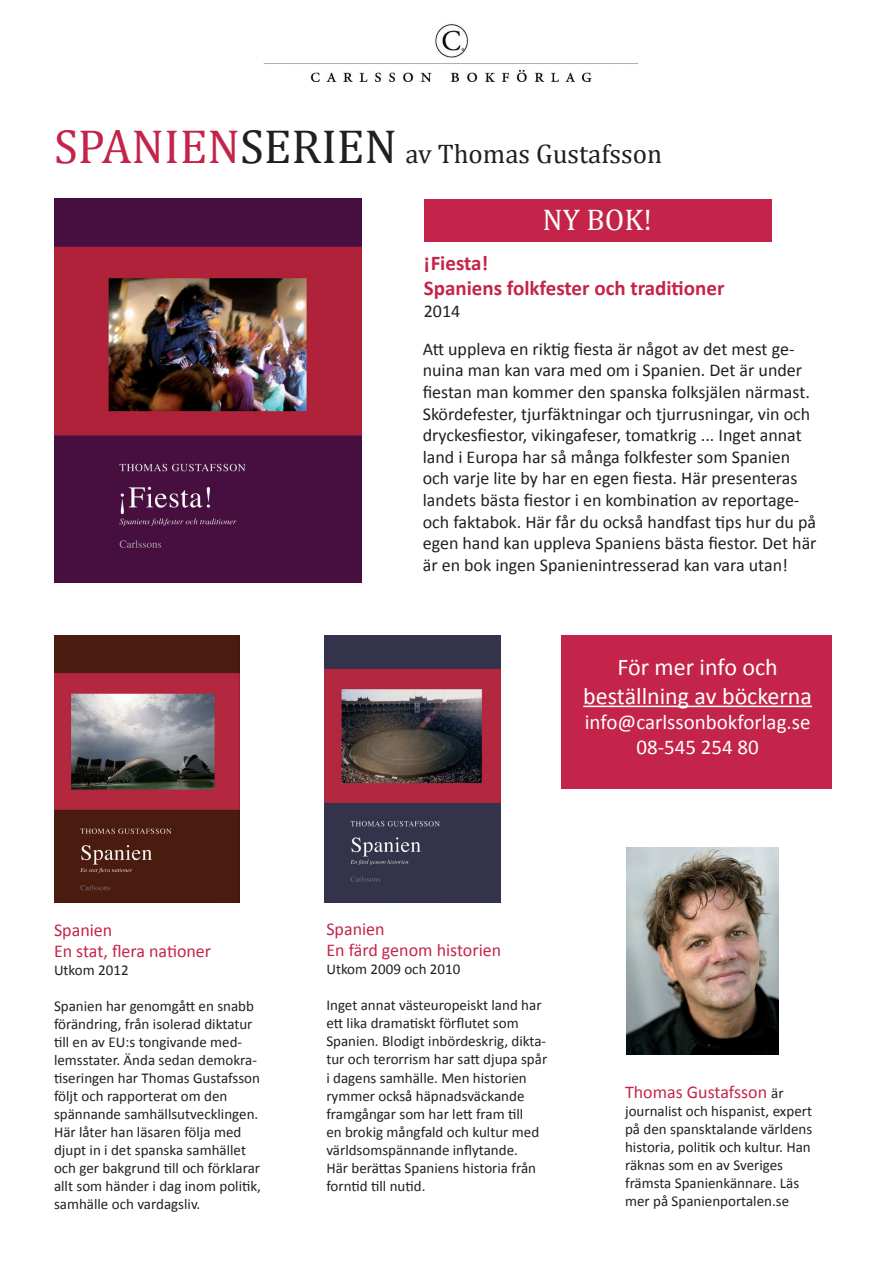
<style>
.page{position:relative;width:893px;height:1263px;background:#fff}
.page>*{position:absolute;margin:0;border:0;box-sizing:border-box;transform-origin:0 0}
.t1{font:30px "Cambria";color:#fff}
.t2{font:27px "Cambria";color:#231f20}
.t3{font:24px "Calibri";color:#fff}
.t4{font:700 21px "Calibri";color:#c42449}
.t5{font:21px "Calibri";color:#fff}
.t6{font:18px/21.6px "Calibri";color:#231f20}
.t7{font:18px "Calibri";color:#c42449}
.t8{font:15px/18px "Calibri";color:#231f20}
.s1{font-size:48px;color:#c42449}
.s2{font-size:48px}
.s3{font-size:15px;color:#231f20}
</style>
<div class="page">
<div style="left:561px;top:635px;width:271px;height:153px;background:#c42449"></div>
<img style="left:54px;top:199px;width:307px;height:384px">
<img style="left:54px;top:635px;width:185px;height:268px">
<img style="left:325px;top:635px;width:175px;height:267px">
<div style="left:424px;top:199px;width:348px;height:43px;background:#c42449"></div>
<img style="left:626px;top:847px;width:152px;height:207px">
<hr style="left:583px;top:706px;width:229px;height:1px;background:#fff">
<img style="left:264px;top:24px;width:374px;height:58px">
<p class="t2" style="left:54px;top:137px;width:610px"><span class="s1">SPANIEN</span><span class="s2">SERIEN</span> av Thomas Gustafsson</p>
<p class="t1" style="left:542px;top:202px;width:111px">NY BOK!</p>
<p class="t4" style="left:424px;top:250px;width:66px">¡Fiesta!</p>
<p class="t4" style="left:424px;top:275px;width:302px">Spaniens folkfester och traditioner</p>
<p class="t6" style="left:424px;top:300px;width:38px">2014</p>
<p class="t6" style="left:423px;top:338px;width:395px">Att uppleva en riktig fiesta är något av det mest ge&shy;nuina man kan vara med om i Spanien. Det är under fiestan man kommer den spanska folksjälen närmast.<br>Skördefester, tjurfäktningar och tjurrusningar, vin och dryckesfiestor, vikingafeser, tomatkrig ... Inget annat land i Europa har så många folkfester som Spanien och varje lite by har en egen fiesta. Här presenteras landets bästa fiestor i en kombination av reportage&shy;och faktabok. Här får du också handfast tips hur du på egen hand kan uppleva Spaniens bästa fiestor. Det här är en bok ingen Spanienintresserad kan vara utan!</p>
<p class="t3" style="left:617px;top:652px;width:162px">För mer info och</p>
<p class="t3" style="left:583px;top:680px;width:230px">beställning av böckerna</p>
<p class="t5" style="left:585px;top:709px;width:227px">info@carlssonbokforlag.se</p>
<p class="t5" style="left:636px;top:734px;width:124px">08-545 254 80</p>
<p class="t7" style="left:54px;top:918px;width:60px">Spanien</p>
<p class="t7" style="left:54px;top:940px;width:159px">En stat, flera nationer</p>
<p class="t8" style="left:54px;top:961px;width:76px">Utkom 2012</p>
<p class="t8" style="left:54px;top:997px;width:209px">Spanien har genomgått en snabb förändring, från isolerad diktatur till en av EU:s tongivande med&shy;lemsstater. Ända sedan demokra&shy;tiseringen har Thomas Gustafsson följt och rapporterat om den spännande samhällsutvecklingen.<br>Här låter han läsaren följa med djupt in i det spanska samhället och ger bakgrund till och förklarar allt som händer i dag inom politik, samhälle och vardagsliv.</p>
<p class="t7" style="left:326px;top:917px;width:60px">Spanien</p>
<p class="t7" style="left:326px;top:939px;width:176px">En färd genom historien</p>
<p class="t8" style="left:326px;top:960px;width:135px">Utkom 2009 och 2010</p>
<p class="t8" style="left:326px;top:996px;width:222px">Inget annat västeuropeiskt land har ett lika dramatiskt förflutet som Spanien. Blodigt inbördeskrig, dikta&shy;tur och terorrism har satt djupa spår i dagens samhälle. Men historien rymmer också häpnadsväckande framgångar som har lett fram till<br>en brokig mångfald och kultur med världsomspännande inflytande.<br>Här berättas Spaniens historia från forntid till nutid.</p>
<p class="t7" style="left:625px;top:1081px;width:160px">Thomas Gustafsson <span class="s3">är</span></p>
<p class="t8" style="left:625px;top:1102px;width:189px">journalist och hispanist, expert på den spansktalande världens historia, politik och kultur. Han räknas som en av Sveriges främsta Spanienkännare. Läs mer på Spanienportalen.se</p>
</div>
